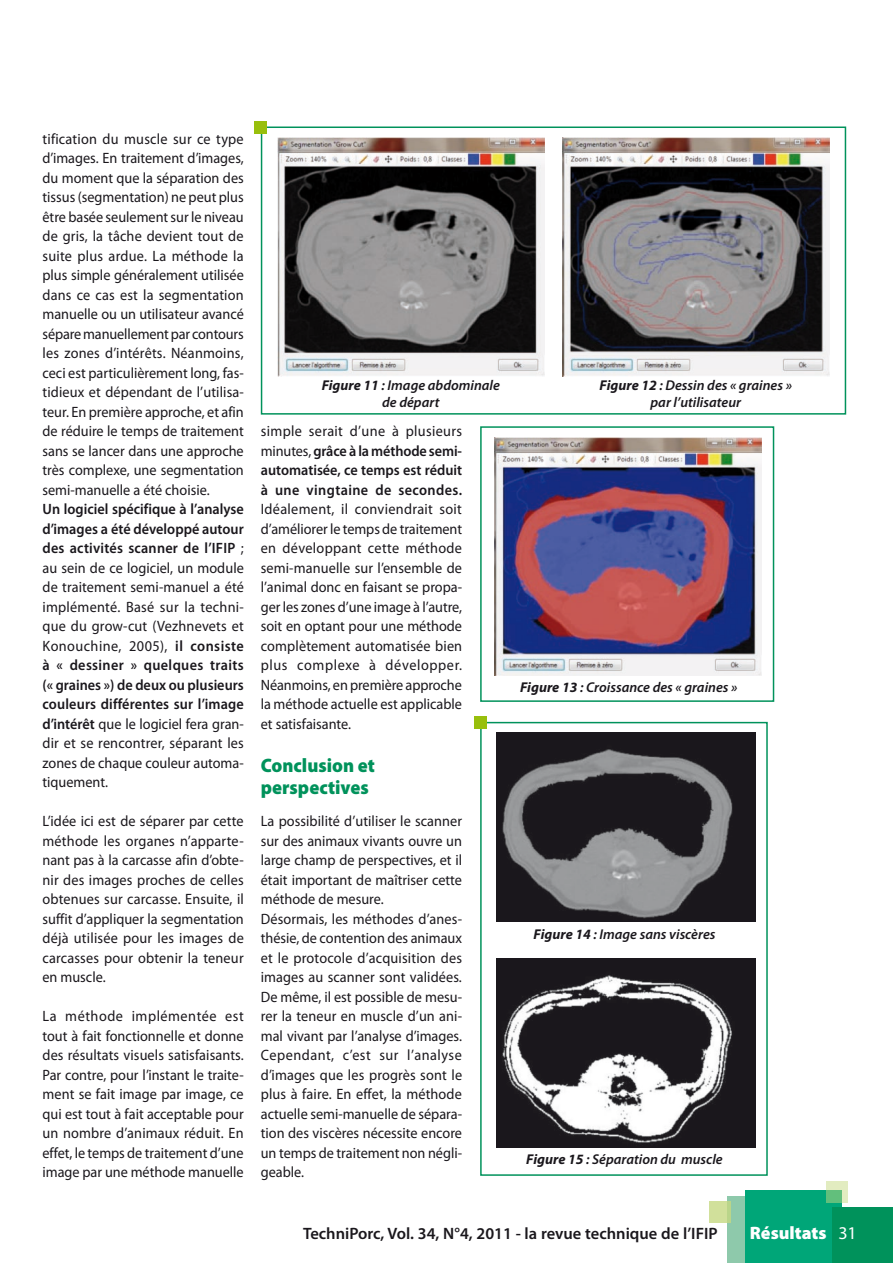
<style>
.page{position:relative;width:893px;height:1263px;background:#fff}
.page>*{position:absolute;margin:0;border:0;box-sizing:border-box;transform-origin:0 0}
.t1{font:900 19.5px/21.8px "Myriad Pro";color:#00925b;scale:.95 1}
.t2{font:900 18px "Myriad Pro";color:#fff}
.t3{font:600 16.5px "Myriad Pro";color:#1a171c}
.t4{font:15px/19.5px "Myriad Pro";color:#1a171c;text-align:justify;scale:.95 1}
.t5{font:600 15px/19.5px "Myriad Pro";color:#1a171c;text-align:justify;scale:.95 1}
.t6{font:italic 600 14.25px/17.1px "Myriad Pro";color:#1a171c;text-align:center}
.s1{font-weight:600}
.s2{font-weight:700}
.s3{font-weight:400}
</style>
<div class="page">
<div style="left:727px;top:1196px;width:32px;height:67px;background:#8ec9ab"></div>
<div style="left:745px;top:1191px;width:96px;height:72px;background:#00a678"></div>
<div style="left:833px;top:1208px;width:60px;height:55px;background:#00925b"></div>
<svg style="left:826px;top:1182px;width:21px;height:21px"></svg>
<svg style="left:710px;top:1201px;width:21px;height:21px"></svg>
<div style="left:261px;top:126px;width:585px;height:289px;background:#fff;border:2px solid #00925b"></div>
<div style="left:480px;top:426px;width:294px;height:276px;background:#fff;border:2px solid #00925b"></div>
<div style="left:480px;top:722px;width:288px;height:454px;background:#fff;border:2px solid #00925b"></div>
<div style="left:254px;top:121px;width:13px;height:13px;background:#98bf0c"></div>
<div style="left:474px;top:716px;width:12px;height:13px;background:#98bf0c"></div>
<img style="left:278px;top:137px;width:267px;height:239px">
<img style="left:494px;top:438px;width:267px;height:238px">
<img style="left:562px;top:137px;width:267px;height:239px">
<img style="left:497px;top:732px;width:258px;height:189px">
<img style="left:497px;top:958px;width:259px;height:189px">
<p class="t4" style="left:43px;top:129px;width:213px">tification du muscle sur ce type d’images. En traitement d’images, du moment que la séparation des tissus (segmentation) ne peut plus être basée seulement sur le niveau de gris, la tâche devient tout de suite plus ardue. La méthode la plus simple généralement utilisée dans ce cas est la segmentation manuelle ou un utilisateur avancé sépare manuellement par contours les zones d’intérêts. Néanmoins, ceci est particulièrement long, fas&shy;tidieux et dépendant de l’utilisa&shy;teur. En première approche, et afin de réduire le temps de traitement sans se lancer dans une approche très complexe, une segmentation semi-manuelle a été choisie.</p>
<p class="t4" style="left:43px;top:499px;width:213px"><span class="s1">Un logiciel spécifique à l’analyse d’images a été développé autour des activités scanner de l’IFIP</span> ; au sein de ce logiciel, un module de traitement semi-manuel a été implémenté. Basé sur la techni&shy;que du grow-cut (Vezhnevets et Konouchine, 2005), <span class="s1">il consiste à « dessiner » quelques traits (« graines ») de deux ou plusieurs couleurs différentes sur l’image d’intérêt</span> que le logiciel fera gran&shy;dir et se rencontrer, séparant les zones de chaque couleur automa&shy;tiquement.</p>
<p class="t4" style="left:43px;top:811px;width:213px">L’idée ici est de séparer par cette méthode les organes n’apparte&shy;nant pas à la carcasse afin d’obte&shy;nir des images proches de celles obtenues sur carcasse. Ensuite, il suffit d’appliquer la segmentation déjà utilisée pour les images de carcasses pour obtenir la teneur en muscle.</p>
<p class="t4" style="left:43px;top:1006px;width:213px">La méthode implémentée est tout à fait fonctionnelle et donne des résultats visuels satisfaisants.<br>Par contre, pour l’instant le traite&shy;ment se fait image par image, ce qui est tout à fait acceptable pour un nombre d’animaux réduit. En effet, le temps de traitement d’une image par une méthode manuelle</p>
<p class="t6" style="left:322px;top:376px;width:180px"><span class="s2">Figure 11</span> : Image abdominale de départ</p>
<p class="t5" style="left:261px;top:421px;width:213px"><span class="s3">simple serait d’une à plusieurs minutes,</span> grâce à la méthode semi&shy;automatisée, ce temps est réduit à une vingtaine de secondes.</p>
<p class="t4" style="left:261px;top:499px;width:213px">Idéalement, il conviendrait soit d’améliorer le temps de traitement en développant cette méthode semi-manuelle sur l’ensemble de l’animal donc en faisant se propa&shy;ger les zones d’une image à l’autre, soit en optant pour une méthode complètement automatisée bien plus complexe à développer.<br>Néanmoins, en première approche la méthode actuelle est applicable et satisfaisante.</p>
<h1 class="t1" style="left:261px;top:755px;width:122px">Conclusion et perspectives</h1>
<p class="t4" style="left:261px;top:811px;width:213px;text-align:left">La possibilité d’utiliser le scanner sur des animaux vivants ouvre un large champ de perspectives, et il était important de maîtriser cette méthode de mesure.<br>Désormais, les méthodes d’anes&shy;thésie, de contention des animaux et le protocole d’acquisition des images au scanner sont validées.<br>De même, il est possible de mesu&shy;rer la teneur en muscle d’un ani&shy;mal vivant par l’analyse d’images.<br>Cependant, c’est sur l’analyse d’images que les progrès sont le plus à faire. En effet, la méthode actuelle semi-manuelle de sépara&shy;tion des viscères nécessite encore un temps de traitement non négli&shy;geable.</p>
<p class="t6" style="left:600px;top:376px;width:194px"><span class="s2">Figure 12</span> : Dessin des « graines » par l’utilisateur</p>
<p class="t6" style="left:520px;top:678px;width:219px"><span class="s2">Figure 13</span> : Croissance des « graines »</p>
<p class="t6" style="left:534px;top:925px;width:183px"><span class="s2">Figure 14</span> : Image sans viscères</p>
<p class="t6" style="left:526px;top:1151px;width:198px"><span class="s2">Figure 15</span> : Séparation du muscle</p>
<p class="t3" style="left:303px;top:1223px;width:416px">TechniPorc, Vol. 34, N°4, 2011 - la revue technique de l’IFIP</p>
<p class="t2" style="left:750px;top:1222px;width:108px">Résultats <span class="s3">31</span></p>
</div>
